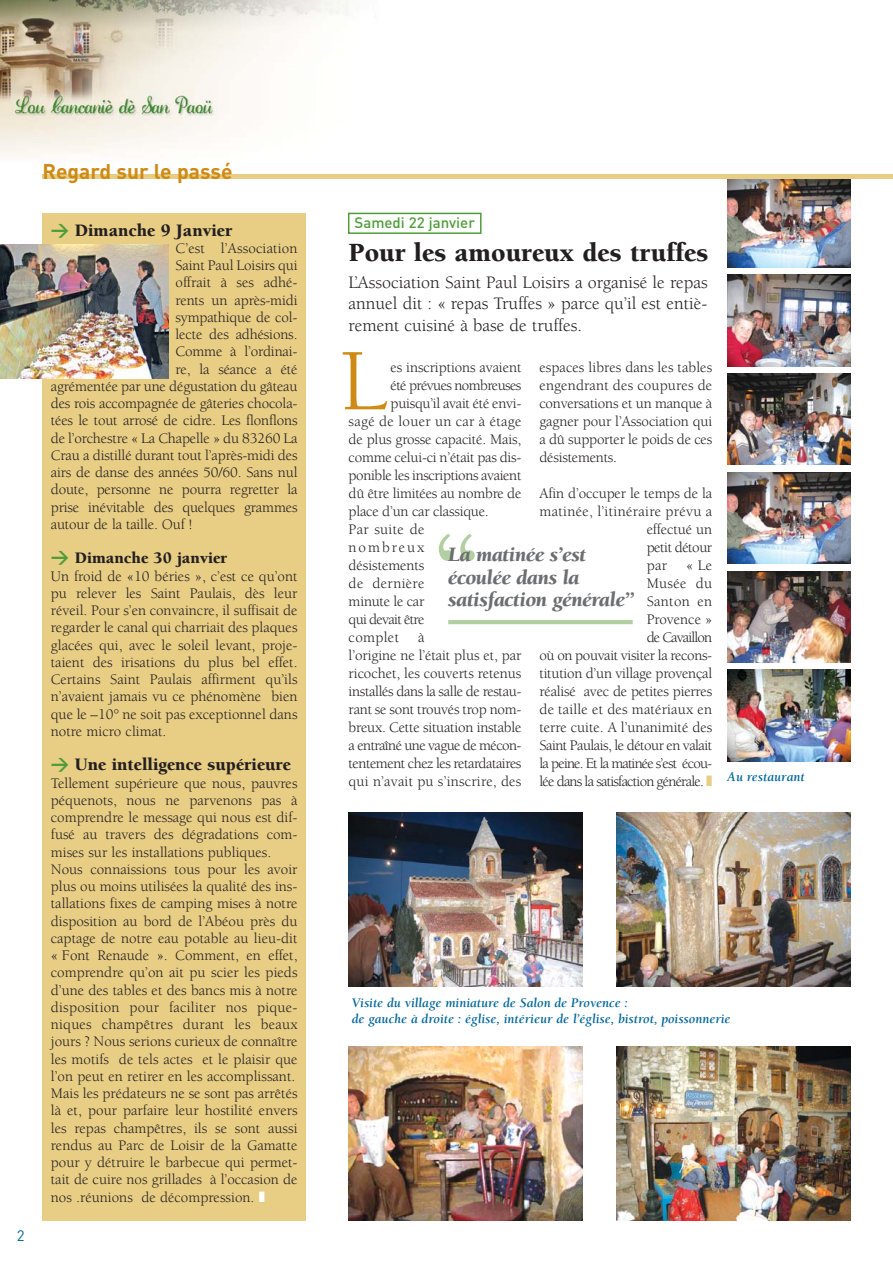
<style>
.page{position:relative;width:893px;height:1263px;background:#fff}
.page>*{position:absolute;margin:0;border:0;box-sizing:border-box;transform-origin:0 0}
.t1{font:700 108px "Berkeley";color:#b2cfa2}
.t2{font:90px "Berkeley";color:#ce8a14}
.t3{font:900 27px "Berkeley";color:#231f20}
.t4{font:italic 900 21px/22.5px "Berkeley";letter-spacing:-.015em;color:#6d6e70}
.t5{font:700 21px "DIN";color:#ce8a14}
.t6{font:18px/21.6px "Berkeley";color:#231f20;text-align:justify}
.t7{font:900 18px "Berkeley";color:#231f20}
.t8{font:900 16.5px "Berkeley";color:#231f20}
.t9{font:15px/17.2px "Berkeley";letter-spacing:-.005em;color:#231f20;text-align:justify}
.t10{font:15px "Berkeley";letter-spacing:.02em;color:#231f20}
.t11{font:15px "Berkeley";letter-spacing:-.025em;color:#231f20}
.t12{font:15px "Berkeley";letter-spacing:-.04em;color:#231f20}
.t13{font:500 15px "DIN";color:#4f9d3a}
.t14{font:15px "Berkeley";letter-spacing:-.045em;color:#231f20}
.t15{font:15px "Berkeley";letter-spacing:-.03em;color:#231f20}
.t16{font:15px "Berkeley";letter-spacing:.13em;color:#231f20}
.t17{font:15px "DIN";color:#00669b}
.t18{font:italic 700 13.5px/16.2px "Berkeley";color:#00669b}
.s1{font-family:"DIN";font-weight:700;color:#4f9d3a}
.s2{font-family:"DIN";font-weight:700;font-size:18px;color:#4f9d3a}
.s3{color:#fff}
.s4{color:#e8cd85}
</style>
<div class="page">
<img style="left:728px;top:472px;width:122px;height:92px">
<img style="left:728px;top:374px;width:122px;height:91px">
<img style="left:728px;top:275px;width:122px;height:91px">
<img style="left:728px;top:179px;width:122px;height:89px">
<img style="left:728px;top:571px;width:122px;height:91px">
<img style="left:728px;top:670px;width:122px;height:91px">
<div style="left:42px;top:213px;width:264px;height:1007px;background:#e8cd85"></div>
<img style="left:1px;top:0;width:348px;height:156px">
<img style="left:1px;top:244px;width:167px;height:134px">
<div style="left:42px;top:174px;width:850px;height:5px;background:#e8cd85"></div>
<div style="left:348px;top:213px;width:133px;height:21px;border:2px solid #4f9d3a"></div>
<img style="left:348px;top:812px;width:235px;height:174px">
<img style="left:616px;top:812px;width:234px;height:174px">
<img style="left:348px;top:1047px;width:235px;height:173px">
<img style="left:616px;top:1047px;width:234px;height:173px">
<hr style="left:448px;top:620px;width:184px;height:4px;background:#b2cfa2">
<p class="t17" style="left:17px;top:1230px;width:9px">2</p>
<h3 class="t5" style="left:42px;top:163px;width:192px">Regard sur le passé</h3>
<p class="t7" style="left:51px;top:223px;width:183px"><span class="s1">&gt;</span> Dimanche 9 Janvier</p>
<p class="t9" style="left:175px;top:241px;width:123px">C’est l’Association</p>
<p class="t9" style="left:175px;top:258px;width:123px">Saint Paul Loisirs qui</p>
<p class="t9" style="left:175px;top:275px;width:123px">offrait à ses adhé-</p>
<p class="t9" style="left:175px;top:293px;width:123px">rents un après-midi</p>
<p class="t9" style="left:175px;top:310px;width:123px">sympathique de col-</p>
<p class="t9" style="left:175px;top:327px;width:123px">lecte des adhésions.</p>
<p class="t9" style="left:175px;top:344px;width:123px">Comme à l’ordinai-</p>
<p class="t9" style="left:175px;top:362px;width:123px">re, la séance a été</p>
<p class="t9" style="left:51px;top:379px;width:248px">agrémentée par une dégustation du gâteau</p>
<p class="t9" style="left:51px;top:396px;width:248px">des rois accompagnée de gâteries chocola-</p>
<p class="t9" style="left:51px;top:413px;width:248px">tées le tout arrosé de cidre. Les flonflons</p>
<p class="t9" style="left:51px;top:431px;width:248px">de l’orchestre « La Chapelle » du 83260 La</p>
<p class="t9" style="left:51px;top:448px;width:248px">Crau a distillé durant tout l’après-midi des</p>
<p class="t9" style="left:51px;top:465px;width:248px">airs de danse des années 50/60. Sans nul</p>
<p class="t9" style="left:51px;top:482px;width:248px">doute, personne ne pourra regretter la</p>
<p class="t9" style="left:51px;top:500px;width:248px">prise inévitable des quelques grammes</p>
<p class="t9" style="left:51px;top:517px;width:143px">autour de la taille. Ouf !</p>
<p class="t8" style="left:51px;top:552px;width:178px"><span class="s2">&gt;</span> Dimanche 30 janvier</p>
<p class="t9" style="left:51px;top:569px;width:248px">Un froid de «10 béries », c’est ce qu’ont pu relever les Saint Paulais, dès leur réveil. Pour s’en convaincre, il suffisait de regarder le canal qui charriait des plaques glacées qui, avec le soleil levant, proje&shy;taient des irisations du plus bel effet.<br>Certains Saint Paulais affirment qu’ils n’avaient jamais vu ce phénomène bien que le –10° ne soit pas exceptionnel dans notre micro climat.</p>
<p class="t7" style="left:51px;top:758px;width:241px"><span class="s1">&gt;</span> Une intelligence supérieure</p>
<p class="t9" style="left:51px;top:776px;width:248px;text-align:left">Tellement supérieure que nous, pauvres péquenots, nous ne parvenons pas à comprendre le message qui nous est dif&shy;fusé au travers des dégradations com&shy;mises sur les installations publiques.<br>Nous connaissions tous pour les avoir plus ou moins utilisées la qualité des ins&shy;tallations fixes de camping mises à notre disposition au bord de l’Abéou près du captage de notre eau potable au lieu-dit « Font Renaude ». Comment, en effet, comprendre qu’on ait pu scier les pieds d’une des tables et des bancs mis à notre disposition pour faciliter nos pique&shy;niques champêtres durant les beaux jours ? Nous serions curieux de connaître les motifs de tels actes et le plaisir que l’on peut en retirer en les accomplissant.<br>Mais les prédateurs ne se sont pas arrêtés là et, pour parfaire leur hostilité envers les repas champêtres, ils se sont aussi rendus au Parc de Loisir de la Gamatte pour y détruire le barbecue qui permet&shy;tait de cuire nos grillades à l’occasion de nos .réunions de décompression. <span class="s3">❚</span></p>
<p class="t13" style="left:354px;top:217px;width:122px">Samedi 22 janvier</p>
<h3 class="t3" style="left:348px;top:242px;width:361px">Pour les amoureux des truffes</h3>
<p class="t6" style="left:348px;top:273px;width:361px">L’Association Saint Paul Loisirs a organisé le repas annuel dit : « repas Truffes » parce qu’il est entiè&shy;rement cuisiné à base de truffes.</p>
<h2 class="t2" style="left:340px;top:346px;width:48px">L</h2>
<p class="t9" style="left:539px;top:360px;width:174px;line-height:18px">espaces libres dans les tables engendrant des coupures de conversations et un manque à gagner pour l’Association qui a dû supporter le poids de ces désistements.</p>
<p class="t9" style="left:539px;top:486px;width:174px">Afin d’occuper le temps de la</p>
<p class="t10" style="left:539px;top:505px;width:174px">matinée, l’itinéraire prévu a</p>
<p class="t9" style="left:646px;top:522px;width:67px">effectué un</p>
<p class="t15" style="left:646px;top:541px;width:67px">petit détour</p>
<p class="t9" style="left:646px;top:558px;width:22px">par</p>
<p class="t9" style="left:390px;top:360px;width:132px">es inscriptions avaient</p>
<p class="t12" style="left:390px;top:379px;width:132px">été prévues nombreuses</p>
<p class="t9" style="left:390px;top:396px;width:132px">puisqu’il avait été envi-</p>
<p class="t10" style="left:348px;top:415px;width:174px">sagé de louer un car à étage</p>
<p class="t9" style="left:348px;top:432px;width:174px">de plus grosse capacité. Mais,</p>
<p class="t9" style="left:348px;top:450px;width:174px">comme celui-ci n’était pas dis-</p>
<p class="t11" style="left:348px;top:469px;width:174px">ponible les inscriptions avaient</p>
<p class="t9" style="left:348px;top:486px;width:174px">dû être limitées au nombre de</p>
<p class="t9" style="left:348px;top:504px;width:142px">place d’un car classique.</p>
<p class="t10" style="left:348px;top:523px;width:77px">Par suite de</p>
<p class="t16" style="left:348px;top:541px;width:77px">nombreux</p>
<p class="t9" style="left:348px;top:558px;width:77px">désistements</p>
<p class="t10" style="left:348px;top:577px;width:77px">de dernière</p>
<p class="t9" style="left:348px;top:594px;width:77px">minute le car</p>
<p class="t14" style="left:348px;top:613px;width:77px">qui devait être</p>
<p class="t10" style="left:348px;top:631px;width:52px">complet</p>
<h1 class="t1" style="left:432px;top:528px;width:49px">“</h1>
<h3 class="t4" style="left:448px;top:545px;width:187px">La matinée s’est écoulée dans la satisfaction générale”</h3>
<p class="t9" style="left:539px;top:558px;width:174px;line-height:18px;text-align:right">« Le<br>Musée du<br>Santon en<br>Provence »<br>de Cavaillon<br>où on pouvait visiter la recons&shy;titution d’un village provençal réalisé avec de petites pierres de taille et des matériaux en terre cuite. A l’unanimité des<br>Saint Paulais, le détour en valait la peine. Et la matinée s’est écou&shy;lée dans la satisfaction générale. <span class="s4">❚</span></p>
<p class="t9" style="left:348px;top:630px;width:174px;line-height:18px;text-align:left;text-indent:69px">à<br>l’origine ne l’était plus et, par ricochet, les couverts retenus installés dans la salle de restau&shy;rant se sont trouvés trop nom&shy;breux. Cette situation instable a entraîné une vague de mécon&shy;tentement chez les retardataires qui n’avait pu s’inscrire, des</p>
<p class="t18" style="left:727px;top:770px;width:79px">Au restaurant</p>
<p class="t18" style="left:352px;top:996px;width:380px">Visite du village miniature de Salon de Provence :<br>de gauche à droite : église, intérieur de l’église, bistrot, poissonnerie</p>
</div>
